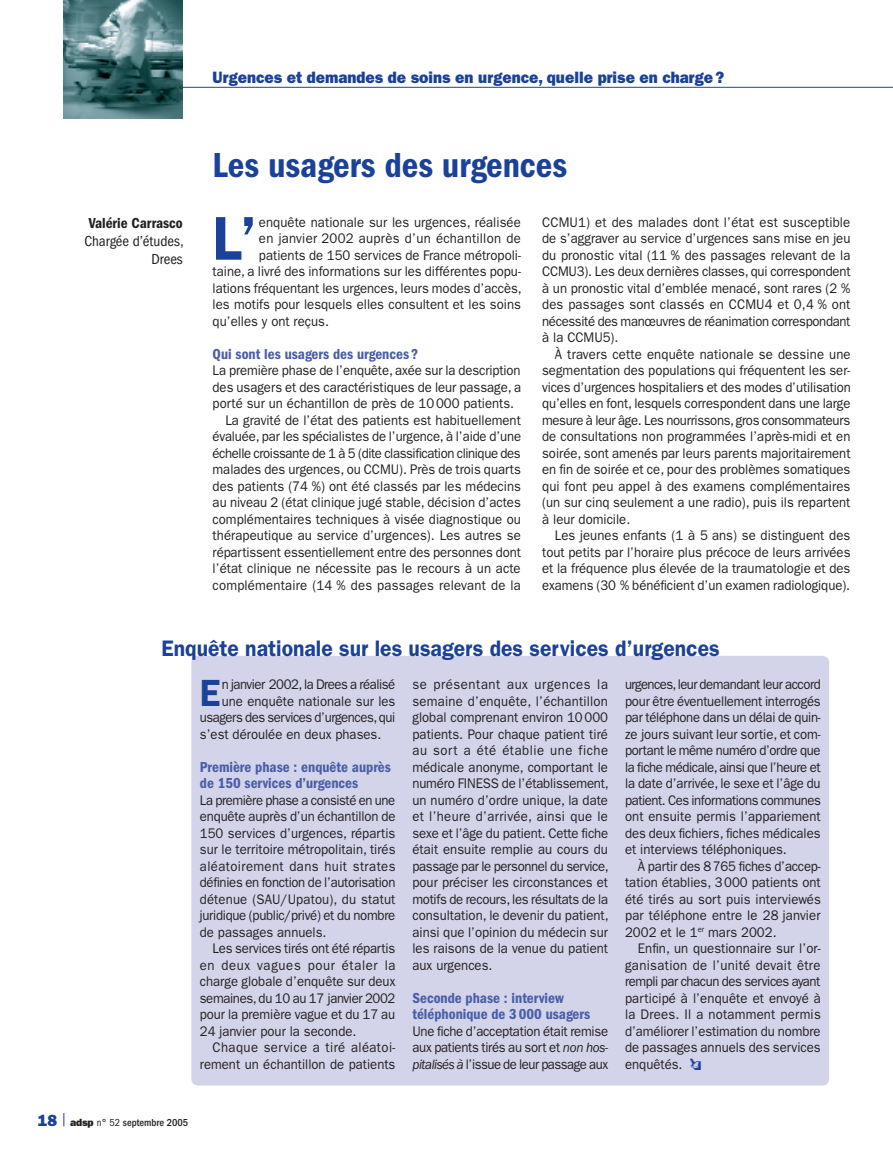
<style>
.page{position:relative;width:893px;height:1149px;background:#fff}
.page>*{position:absolute;margin:0;border:0;box-sizing:border-box;transform-origin:0 0}
.t1{font:600 62.1px "ITC Franklin Gothic Std";color:#1b4299;scale:.94 1}
.t2{font:600 37.95px "ITC Franklin Gothic Std";color:#1b4299;scale:.94 1}
.t3{font:36px "ITC Franklin Gothic Std Dm Cd";color:#1b4299}
.t4{font:600 22.5px "ITC Franklin Gothic Std";color:#1b4299;scale:.94 1}
.t5{font:16.5px "ITC Franklin Gothic Std Hvy";color:#1b4299;scale:.94 1}
.t6{font:15px/16.5px "ITC Franklin Gothic Std Dm Cd";color:#495da8}
.t7{font:condensed 15px/18px "ITC Franklin Gothic Std";color:#231f20;text-align:right}
.t8{font:15px "ITC Franklin Gothic Std Dm Cd";color:#231f20}
.t9{font:13.95px/16.5px "ITC Franklin Gothic Std";color:#231f20;text-align:justify;scale:.94 1}
.t10{font:13.95px "ITC Franklin Gothic Std";letter-spacing:-.035em;color:#231f20;scale:.94 1}
.t11{font:13.95px "ITC Franklin Gothic Std";letter-spacing:-.03em;color:#231f20;scale:.94 1}
.t12{font:13.95px "ITC Franklin Gothic Std";letter-spacing:.02em;color:#231f20;scale:.94 1}
.t13{font:500 condensed 10.5px "ITC Franklin Gothic Std";color:#231f20}
.s1{font-style:italic}
.s2{font-family:"Ph Fpictos";font-weight:600;font-size:15px;color:#1b4299}
.s3{font-family:"ITC Franklin Gothic Std Hvy";font-weight:400;font-stretch:normal;font-size:16.2px;color:#1b4299}
.s4{font-family:"ITC Franklin Gothic Std Hvy";font-weight:400;font-stretch:normal}
.s5{font-weight:400}
</style>
<div class="page">
<hr style="left:142px;top:87px;width:751px;height:1px;background:#1b4299">
<svg style="left:64px;top:1113px;width:1px;height:12px"></svg>
<img style="left:64px;top:0;width:119px;height:119px">
<div style="left:191px;top:655px;width:638px;height:430px;background:#d3d4ea;border-radius:7px"></div>
<p class="t5" style="left:213px;top:68px;width:546px">Urgences et demandes de soins en urgence, quelle prise en charge?</p>
<p class="t8" style="left:89px;top:214px;width:95px">Valérie Carrasco</p>
<p class="t7" style="left:84px;top:232px;width:101px">Chargée d’études,<br>Drees</p>
<h3 class="t3" style="left:213px;top:144px;width:356px">Les usagers des urgences</h3>
<h1 class="t1" style="left:213px;top:201px;width:49px">L’</h1>
<p class="t9" style="left:259px;top:214px;width:280px">enquête nationale sur les urgences, réalisée</p>
<p class="t12" style="left:259px;top:230px;width:280px">en janvier 2002 auprès d’un échantillon de</p>
<p class="t9" style="left:259px;top:247px;width:280px">patients de 150 services de France métropoli-</p>
<p class="t9" style="left:213px;top:263px;width:329px">taine, a livré des informations sur les différentes popu-</p>
<p class="t9" style="left:213px;top:280px;width:330px">lations fréquentant les urgences, leurs modes d’accès,</p>
<p class="t9" style="left:213px;top:296px;width:329px">les motifs pour lesquels elles consultent et les soins</p>
<p class="t9" style="left:213px;top:313px;width:125px">qu’elles y ont reçus.</p>
<p class="t6" style="left:213px;top:345px;width:207px">Qui sont les usagers des urgences ?</p>
<p class="t9" style="left:213px;top:362px;width:329px">La première phase de l’enquête, axée sur la description</p>
<p class="t9" style="left:213px;top:379px;width:330px">des usagers et des caractéristiques de leur passage, a</p>
<p class="t9" style="left:213px;top:395px;width:322px">porté sur un échantillon de près de 10000 patients.</p>
<p class="t9" style="left:225px;top:412px;width:316px">La gravité de l’état des patients est habituellement</p>
<p class="t9" style="left:213px;top:428px;width:330px">évaluée, par les spécialistes de l’urgence, à l’aide d’une</p>
<p class="t11" style="left:213px;top:445px;width:329px">échelle croissante de 1 à 5 (dite classification clinique des</p>
<p class="t9" style="left:213px;top:461px;width:329px">malades des urgences, ou CCMU). Près de trois quarts</p>
<p class="t9" style="left:213px;top:478px;width:329px">des patients (74 %) ont été classés par les médecins</p>
<p class="t9" style="left:213px;top:494px;width:329px">au niveau 2 (état clinique jugé stable, décision d’actes</p>
<p class="t9" style="left:213px;top:511px;width:329px">complémentaires techniques à visée diagnostique ou</p>
<p class="t9" style="left:213px;top:527px;width:329px">thérapeutique au service d’urgences). Les autres se</p>
<p class="t9" style="left:213px;top:544px;width:329px">répartissent essentiellement entre des personnes dont</p>
<p class="t9" style="left:213px;top:560px;width:329px">l’état clinique ne nécessite pas le recours à un acte</p>
<p class="t9" style="left:213px;top:577px;width:330px">complémentaire (14 % des passages relevant de la</p>
<p class="t9" style="left:542px;top:214px;width:330px">CCMU1) et des malades dont l’état est susceptible de s’aggraver au service d’urgences sans mise en jeu du pronostic vital (11 % des passages relevant de la CCMU3). Les deux dernières classes, qui correspondent à un pronostic vital d’emblée menacé, sont rares (2 % des passages sont classés en CCMU4 et 0,4 % ont nécessité des manœuvres de réanimation correspondant à la CCMU5).</p>
<p class="t9" style="left:542px;top:346px;width:330px;text-indent:13px">À travers cette enquête nationale se dessine une segmentation des populations qui fréquentent les ser&shy;vices d’urgences hospitaliers et des modes d’utilisation qu’elles en font, lesquels correspondent dans une large mesure à leur âge. Les nourrissons, gros consommateurs de consultations non programmées l’après-midi et en soirée, sont amenés par leurs parents majoritairement en fin de soirée et ce, pour des problèmes somatiques qui font peu appel à des examens complémentaires (un sur cinq seulement a une radio), puis ils repartent à leur domicile.</p>
<p class="t9" style="left:542px;top:527px;width:329px;text-indent:13px">Les jeunes enfants (1 à 5 ans) se distinguent des tout petits par l’horaire plus précoce de leurs arrivées et la fréquence plus élevée de la traumatologie et des examens (30 % bénéficient d’un examen radiologique).</p>
<h3 class="t4" style="left:162px;top:634px;width:595px">Enquête nationale sur les usagers des services d’urgences</h3>
<h2 class="t2" style="left:200px;top:670px;width:24px">E</h2>
<p class="t10" style="left:222px;top:676px;width:186px">n janvier 2002, la Drees a réalisé</p>
<p class="t9" style="left:412px;top:676px;width:210px">se présentant aux urgences la semaine d’enquête, l’échantillon global comprenant environ 10000 patients. Pour chaque patient tiré au sort a été établie une fiche médicale anonyme, comportant le numéro FINESS de l’établissement, un numéro d’ordre unique, la date et l’heure d’arrivée, ainsi que le sexe et l’âge du patient. Cette fiche était ensuite remplie au cours du passage par le personnel du service, pour préciser les circonstances et motifs de recours, les résultats de la consultation, le devenir du patient, ainsi que l’opinion du médecin sur les raisons de la venue du patient aux urgences.</p>
<p class="t6" style="left:412px;top:989px;width:179px">Seconde phase : interview téléphonique de 3000 usagers</p>
<p class="t9" style="left:412px;top:1022px;width:210px">Une fiche d’acceptation était remise aux patients tirés au sort et <span class="s1">non hos&shy;pitalisés à</span> l’issue de leur passage aux</p>
<p class="t9" style="left:625px;top:676px;width:210px">urgences, leur demandant leur accord pour être éventuellement interrogés par téléphone dans un délai de quin&shy;ze jours suivant leur sortie, et com&shy;portant le même numéro d’ordre que la fiche médicale, ainsi que l’heure et la date d’arrivée, le sexe et l’âge du patient. Ces informations communes ont ensuite permis l’appariement des deux fichiers, fiches médicales et interviews téléphoniques.</p>
<p class="t9" style="left:625px;top:857px;width:210px;text-indent:13px">À partir des 8765 fiches d’accep&shy;tation établies, 3000 patients ont été tirés au sort puis interviewés par téléphone entre le 28 janvier 2002 et le 1<sup>er</sup> mars 2002.</p>
<p class="t9" style="left:625px;top:940px;width:210px;text-indent:13px">Enfin, un questionnaire sur l’or&shy;ganisation de l’unité devait être rempli par chacun des services ayant participé à l’enquête et envoyé à la Drees. Il a notamment permis d’améliorer l’estimation du nombre de passages annuels des services enquêtés. <span class="s2">O</span></p>
<p class="t9" style="left:222px;top:692px;width:186px">une enquête nationale sur les</p>
<p class="t10" style="left:200px;top:709px;width:209px">usagers des services d’urgences, qui</p>
<p class="t9" style="left:200px;top:725px;width:195px">s’est déroulée en deux phases.</p>
<p class="t6" style="left:200px;top:758px;width:193px">Première phase : enquête auprès de 150 services d’urgences</p>
<p class="t9" style="left:200px;top:791px;width:210px">La première phase a consisté en une enquête auprès d’un échantillon de 150 services d’urgences, répartis sur le territoire métropolitain, tirés aléatoirement dans huit strates définies en fonction de l’autorisation détenue (SAU/Upatou), du statut juridique (public/privé) et du nombre de passages annuels.</p>
<p class="t9" style="left:200px;top:940px;width:210px;text-indent:13px">Les services tirés ont été répartis en deux vagues pour étaler la charge globale d’enquête sur deux semaines, du 10 au 17 janvier 2002 pour la première vague et du 17 au 24 janvier pour la seconde.</p>
<p class="t9" style="left:200px;top:1039px;width:210px;text-align:right">Chaque service a tiré aléatoi&shy;rement un échantillon de patients</p>
<p class="t13" style="left:21px;top:1115px;width:168px"><span class="s3">18</span> <span class="s4">adsp</span> <span class="s5">n° 52</span> septembre 2005</p>
</div>
